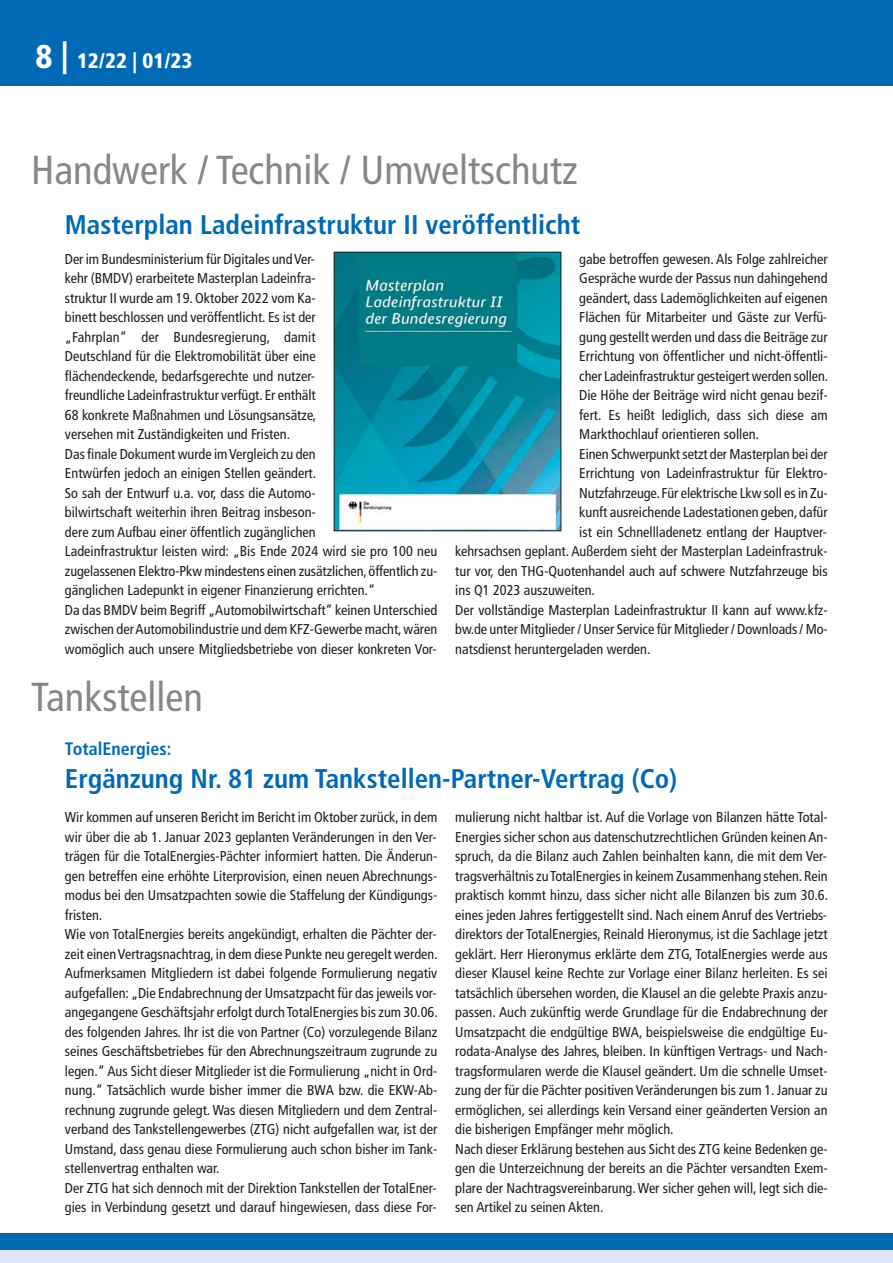
<style>
.page{position:relative;width:893px;height:1263px;background:#fff}
.page>*{position:absolute;margin:0;border:0;box-sizing:border-box;transform-origin:0 0}
.t1{font:condensed 40.5px "Frutiger";color:#878787}
.t2{font:700 condensed 27px "Frutiger";color:#0069b4}
.t3{font:900 condensed 21px "Frutiger";color:#fff}
.t4{font:700 condensed 18px "Frutiger";color:#0069b4}
.t5{font:condensed 14.25px/19.5px "Frutiger";color:#1d1d1b}
.s1{font-size:33px}
</style>
<div class="page">
<div style="left:0;top:0;width:893px;height:85px;background:#0069b4"></div>
<div style="left:0;top:1233px;width:893px;height:17px;background:#0069b4"></div>
<div style="left:0;top:1250px;width:893px;height:13px;background:#dfe6f6"></div>
<img style="left:336px;top:254px;width:223px;height:275px">
<div style="left:334px;top:252px;width:227px;height:279px;border:1px solid #1d1d1b"></div>
<h3 class="t3" style="left:36px;top:54px;width:158px"><span class="s1">8 |</span> 12/22 | 01/23</h3>
<h1 class="t1" style="left:31px;top:154px;width:548px">Handwerk / Technik / Umweltschutz</h1>
<h2 class="t2" style="left:65px;top:214px;width:517px">Masterplan Ladeinfrastruktur II veröffentlicht</h2>
<p class="t5" style="left:65px;top:250px;width:374px">Der im Bundesministerium für Digitales und Ver-<br>kehr (BMDV) erarbeitete Masterplan Ladeinfra-<br>struktur II wurde am 19. Oktober 2022 vom Ka-<br>binett beschlossen und veröffentlicht. Es ist der<br>„Fahrplan“ der Bundesregierung, damit<br>Deutschland für die Elektromobilität über eine<br>flächendeckende, bedarfsgerechte und nutzer-<br>freundliche Ladeinfrastruktur verfügt. Er enthält<br>68 konkrete Maßnahmen und Lösungsansätze,<br>versehen mit Zuständigkeiten und Fristen.<br>Das finale Dokument wurde im Vergleich zu den<br>Entwürfen jedoch an einigen Stellen geändert.<br>So sah der Entwurf u.a. vor, dass die Automo-<br>bilwirtschaft weiterhin ihren Beitrag insbeson-<br>dere zum Aufbau einer öffentlich zugänglichen<br>Ladeinfrastruktur leisten wird: „Bis Ende 2024 wird sie pro 100 neu zugelassenen Elektro-Pkw mindestens einen zusätzlichen, öffentlich zu&shy;gänglichen Ladepunkt in eigener Finanzierung errichten.“<br>Da das BMDV beim Begriff „Automobilwirtschaft“ keinen Unterschied zwischen der Automobilindustrie und dem KFZ-Gewerbe macht, wären womöglich auch unsere Mitgliedsbetriebe von dieser konkreten Vor-</p>
<p class="t5" style="left:579px;top:250px;width:250px">gabe betroffen gewesen. Als Folge zahlreicher</p>
<p class="t5" style="left:579px;top:269px;width:250px">Gespräche wurde der Passus nun dahingehend</p>
<p class="t5" style="left:579px;top:289px;width:250px">geändert, dass Lademöglichkeiten auf eigenen</p>
<p class="t5" style="left:579px;top:308px;width:249px">Flächen für Mitarbeiter und Gäste zur Verfü-</p>
<p class="t5" style="left:579px;top:328px;width:250px">gung gestellt werden und dass die Beiträge zur</p>
<p class="t5" style="left:579px;top:347px;width:250px">Errichtung von öffentlicher und nicht-öffentli-</p>
<p class="t5" style="left:579px;top:367px;width:250px">cher Ladeinfrastruktur gesteigert werden sollen.</p>
<p class="t5" style="left:579px;top:386px;width:250px">Die Höhe der Beiträge wird nicht genau bezif-</p>
<p class="t5" style="left:579px;top:406px;width:250px">fert. Es heißt lediglich, dass sich diese am</p>
<p class="t5" style="left:579px;top:425px;width:181px">Markthochlauf orientieren sollen.</p>
<p class="t5" style="left:579px;top:445px;width:250px">Einen Schwerpunkt setzt der Masterplan bei der</p>
<p class="t5" style="left:579px;top:464px;width:250px">Errichtung von Ladeinfrastruktur für Elektro-</p>
<p class="t5" style="left:579px;top:484px;width:250px">Nutzfahrzeuge. Für elektrische Lkw soll es in Zu-</p>
<p class="t5" style="left:579px;top:503px;width:250px">kunft ausreichende Ladestationen geben, dafür</p>
<p class="t5" style="left:579px;top:523px;width:249px">ist ein Schnellladenetz entlang der Hauptver-</p>
<p class="t5" style="left:455px;top:542px;width:374px">kehrsachsen geplant. Außerdem sieht der Masterplan Ladeinfrastruk-</p>
<p class="t5" style="left:455px;top:562px;width:374px">tur vor, den THG-Quotenhandel auch auf schwere Nutzfahrzeuge bis</p>
<p class="t5" style="left:455px;top:581px;width:141px">ins Q1 2023 auszuweiten.</p>
<p class="t5" style="left:455px;top:601px;width:374px">Der vollständige Masterplan Ladeinfrastruktur II kann auf www.kfz-</p>
<p class="t5" style="left:455px;top:620px;width:374px">bw.de unter Mitglieder / Unser Service für Mitglieder / Downloads / Mo-</p>
<p class="t5" style="left:455px;top:640px;width:197px">natsdienst heruntergeladen werden.</p>
<h1 class="t1" style="left:31px;top:681px;width:173px">Tankstellen</h1>
<p class="t4" style="left:65px;top:741px;width:108px">TotalEnergies:</p>
<h2 class="t2" style="left:65px;top:767px;width:614px">Ergänzung Nr. 81 zum Tankstellen-Partner-Vertrag (Co)</h2>
<p class="t5" style="left:65px;top:809px;width:374px">Wir kommen auf unseren Bericht im Bericht im Oktober zurück, in dem wir über die ab 1. Januar 2023 geplanten Veränderungen in den Ver&shy;trägen für die TotalEnergies-Pächter informiert hatten. Die Änderun&shy;gen betreffen eine erhöhte Literprovision, einen neuen Abrechnungs&shy;modus bei den Umsatzpachten sowie die Staffelung der Kündigungs&shy;fristen.<br>Wie von TotalEnergies bereits angekündigt, erhalten die Pächter der&shy;zeit einen Vertragsnachtrag, in dem diese Punkte neu geregelt werden.<br>Aufmerksamen Mitgliedern ist dabei folgende Formulierung negativ aufgefallen: „Die Endabrechnung der Umsatzpacht für das jeweils vor&shy;angegangene Geschäftsjahr erfolgt durch TotalEnergies bis zum 30.06. des folgenden Jahres. Ihr ist die von Partner (Co) vorzulegende Bilanz seines Geschäftsbetriebes für den Abrechnungszeitraum zugrunde zu legen.“ Aus Sicht dieser Mitglieder ist die Formulierung „nicht in Ord&shy;nung.“ Tatsächlich wurde bisher immer die BWA bzw. die EKW-Ab&shy;rechnung zugrunde gelegt. Was diesen Mitgliedern und dem Zentral&shy;verband des Tankstellengewerbes (ZTG) nicht aufgefallen war, ist der Umstand, dass genau diese Formulierung auch schon bisher im Tank&shy;stellenvertrag enthalten war.<br>Der ZTG hat sich dennoch mit der Direktion Tankstellen der TotalEner&shy;gies in Verbindung gesetzt und darauf hingewiesen, dass diese For-</p>
<p class="t5" style="left:455px;top:809px;width:374px">mulierung nicht haltbar ist. Auf die Vorlage von Bilanzen hätte Total-Energies sicher schon aus datenschutzrechtlichen Gründen keinen An&shy;spruch, da die Bilanz auch Zahlen beinhalten kann, die mit dem Ver&shy;tragsverhältnis zu TotalEnergies in keinem Zusammenhang stehen. Rein praktisch kommt hinzu, dass sicher nicht alle Bilanzen bis zum 30.6. eines jeden Jahres fertiggestellt sind. Nach einem Anruf des Vertriebs&shy;direktors der TotalEnergies, Reinald Hieronymus, ist die Sachlage jetzt geklärt. Herr Hieronymus erklärte dem ZTG, TotalEnergies werde aus dieser Klausel keine Rechte zur Vorlage einer Bilanz herleiten. Es sei tatsächlich übersehen worden, die Klausel an die gelebte Praxis anzu&shy;passen. Auch zukünftig werde Grundlage für die Endabrechnung der Umsatzpacht die endgültige BWA, beispielsweise die endgültige Eu&shy;rodata-Analyse des Jahres, bleiben. In künftigen Vertrags- und Nach&shy;tragsformularen werde die Klausel geändert. Um die schnelle Umset&shy;zung der für die Pächter positiven Veränderungen bis zum 1. Januar zu ermöglichen, sei allerdings kein Versand einer geänderten Version an die bisherigen Empfänger mehr möglich.<br>Nach dieser Erklärung bestehen aus Sicht des ZTG keine Bedenken ge&shy;gen die Unterzeichnung der bereits an die Pächter versandten Exem&shy;plare der Nachtragsvereinbarung. Wer sicher gehen will, legt sich die&shy;sen Artikel zu seinen Akten.</p>
</div>
